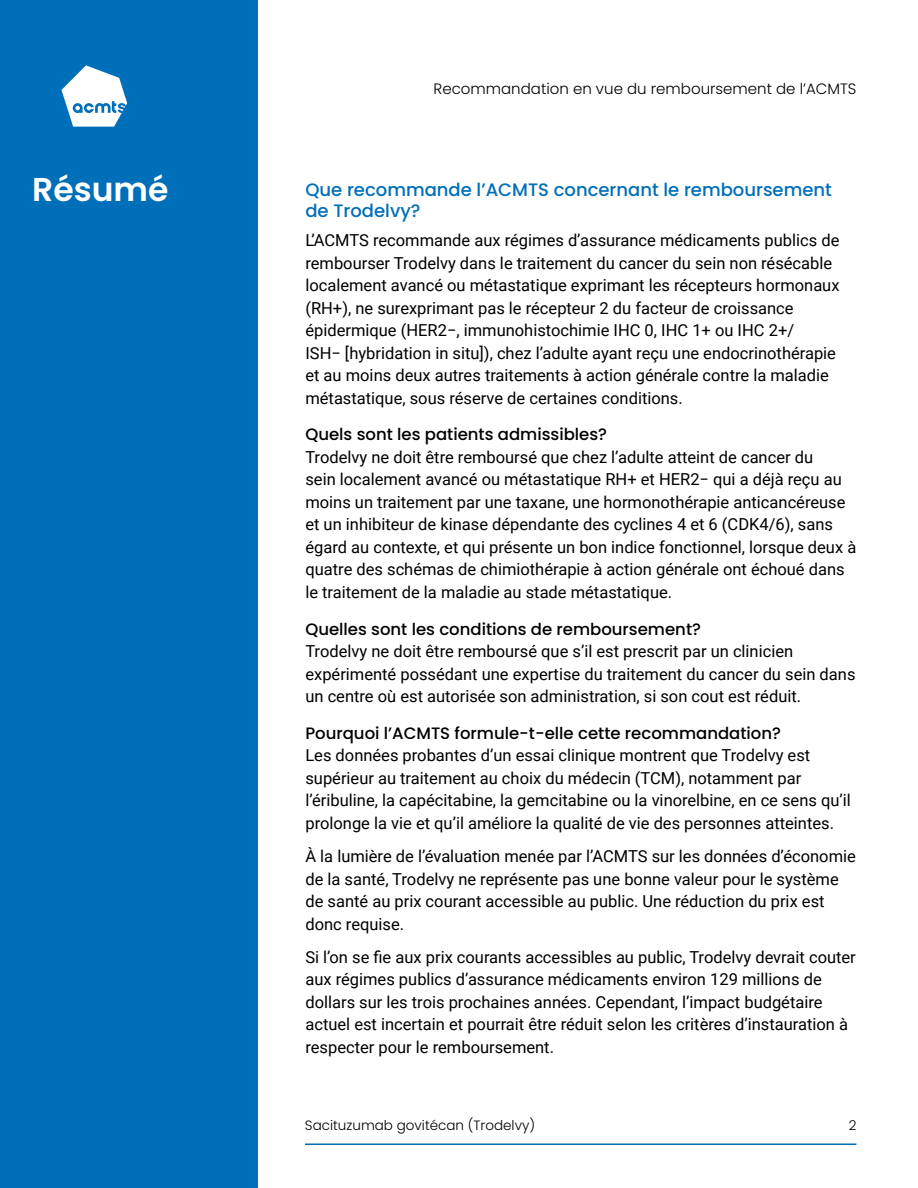
<style>
.page{position:relative;width:918px;height:1188px;background:#fff}
.page>*{position:absolute;margin:0;border:0;box-sizing:border-box;transform-origin:0 0}
.t1{font:600 33px "Poppins";color:#fff}
.t2{font:500 18px/21px "Poppins";color:#006fb9}
.t3{font:16.5px/22.5px "Roboto";color:#000}
.t4{font:500 16.5px "Poppins";color:#000}
.t5{font:300 15px "Poppins";color:#000}
.t6{font:300 13.5px "Poppins";color:#000}
</style>
<div class="page">
<div style="left:0;top:0;width:257px;height:1188px;background:#006fb9"></div>
<svg style="left:62px;top:65px;width:65px;height:62px"></svg>
<hr style="left:305px;top:1143px;width:551px;height:2px;background:#006fb9">
<p class="t5" style="left:434px;top:80px;width:424px">Recommandation en vue du remboursement de l’ACMTS</p>
<h1 class="t1" style="left:32px;top:170px;width:138px">Résumé</h1>
<p class="t2" style="left:305px;top:179px;width:528px">Que recommande l’ACMTS concernant le remboursement de Trodelvy?</p>
<p class="t3" style="left:305px;top:228px;width:536px">L’ACMTS recommande aux régimes d’assurance médicaments publics de rembourser Trodelvy dans le traitement du cancer du sein non résécable localement avancé ou métastatique exprimant les récepteurs hormonaux (RH+), ne surexprimant pas le récepteur 2 du facteur de croissance épidermique (HER2−, immunohistochimie IHC 0, IHC 1+ ou IHC 2+/<br>ISH− [hybridation in situ]), chez l’adulte ayant reçu une endocrinothérapie et au moins deux autres traitements à action générale contre la maladie métastatique, sous réserve de certaines conditions.</p>
<p class="t4" style="left:305px;top:425px;width:303px">Quels sont les patients admissibles?</p>
<p class="t3" style="left:305px;top:445px;width:552px">Trodelvy ne doit être remboursé que chez l’adulte atteint de cancer du<br>sein localement avancé ou métastatique RH+ et HER2− qui a déjà reçu au moins un traitement par une taxane, une hormonothérapie anticancéreuse et un inhibiteur de kinase dépendante des cyclines 4 et 6 (CDK4/6), sans égard au contexte, et qui présente un bon indice fonctionnel, lorsque deux à quatre des schémas de chimiothérapie à action générale ont échoué dans le traitement de la maladie au stade métastatique.</p>
<p class="t4" style="left:305px;top:619px;width:397px">Quelles sont les conditions de remboursement?</p>
<p class="t3" style="left:305px;top:639px;width:552px">Trodelvy ne doit être remboursé que s’il est prescrit par un clinicien expérimenté possédant une expertise du traitement du cancer du sein dans un centre où est autorisée son administration, si son cout est réduit.</p>
<p class="t4" style="left:305px;top:724px;width:477px">Pourquoi l’ACMTS formule-t-elle cette recommandation?</p>
<p class="t3" style="left:305px;top:744px;width:547px">Les données probantes d’un essai clinique montrent que Trodelvy est supérieur au traitement au choix du médecin (TCM), notamment par l’éribuline, la capécitabine, la gemcitabine ou la vinorelbine, en ce sens qu’il prolonge la vie et qu’il améliore la qualité de vie des personnes atteintes.</p>
<p class="t3" style="left:305px;top:844px;width:552px">À la lumière de l’évaluation menée par l’ACMTS sur les données d’économie de la santé, Trodelvy ne représente pas une bonne valeur pour le système de santé au prix courant accessible au public. Une réduction du prix est donc requise.</p>
<p class="t3" style="left:305px;top:945px;width:552px">Si l’on se fie aux prix courants accessibles au public, Trodelvy devrait couter aux régimes publics d’assurance médicaments environ 129 millions de dollars sur les trois prochaines années. Cependant, l’impact budgétaire actuel est incertain et pourrait être réduit selon les critères d’instauration à respecter pour le remboursement.</p>
<p class="t6" style="left:305px;top:1117px;width:232px">Sacituzumab govitécan (Trodelvy)</p>
<p class="t6" style="left:849px;top:1117px;width:9px">2</p>
</div>
